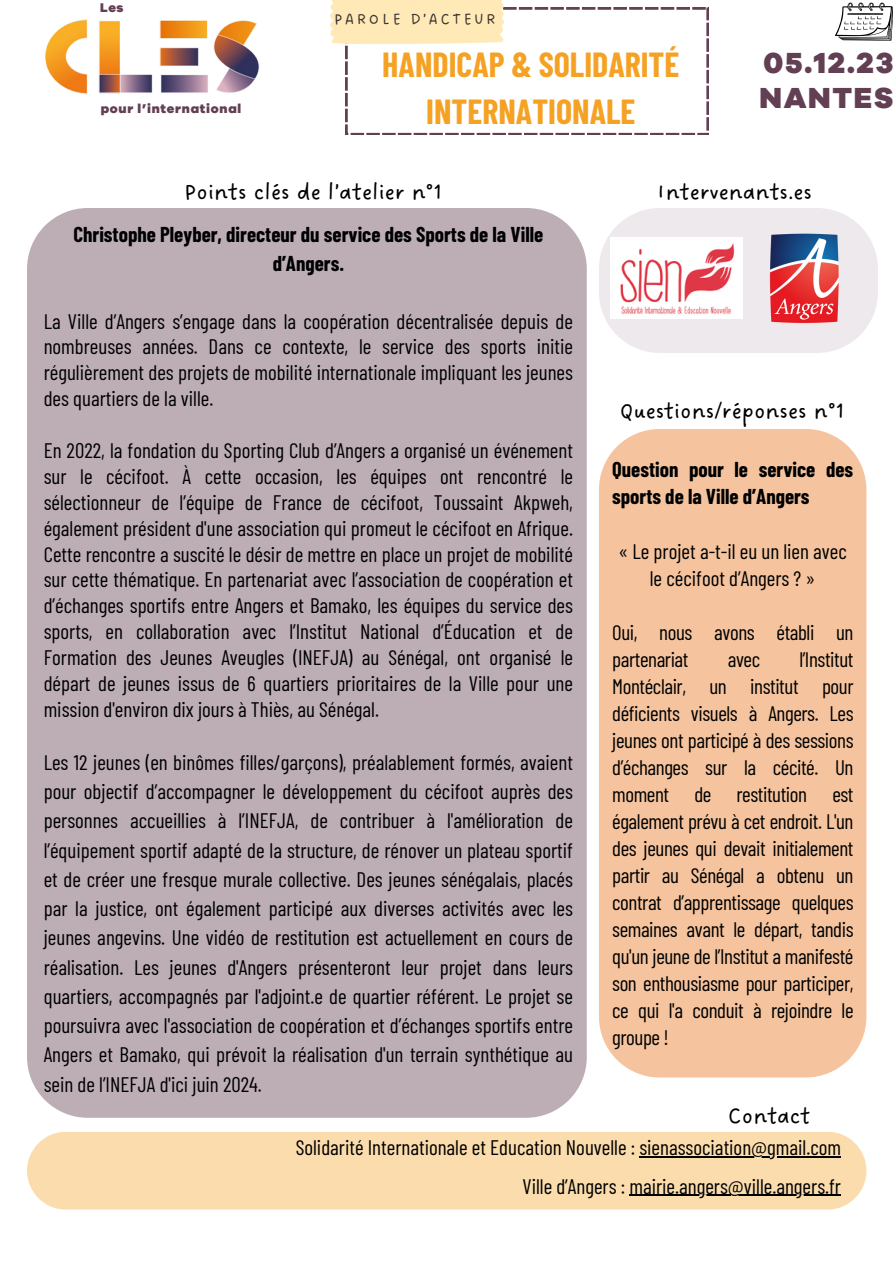
<style>
.page{position:relative;width:893px;height:1264px;background:#fff}
.page>*{position:absolute;margin:0;border:0;box-sizing:border-box;transform-origin:0 0}
.t1{font:700 34.05px/47.2px "Barlow Condensed";color:#f5a224;text-align:center}
.t2{font:800 30px "Galano Grotesque";letter-spacing:.055em;color:#623f53}
.t3{font:24px "DO Sans Regular";color:#000}
.t4{font:21px/27px "Barlow Condensed";color:#000;text-align:justify}
.t5{font:700 21px/29.2px "Barlow Condensed";color:#000;text-align:center}
.t6{font:21px/27px "Barlow Condensed";letter-spacing:-.02em;color:#000}
.t7{font:16.5px "DO Sans Regular";letter-spacing:.15em;color:#3b3531}
.t8{font:800 13.05px "Galano Grotesque";letter-spacing:.055em;color:#623f53}
</style>
<div class="page">
<div style="left:27px;top:208px;width:559px;height:909px;background:#bdaeb6"></div>
<div style="left:27px;top:1131px;width:839px;height:78px;background:#fbdcac;border-radius:39px"></div>
<hr style="left:639px;top:1156px;width:202px;height:1px;background:#000">
<hr style="left:629px;top:1194px;width:212px;height:1px;background:#000">
<div style="left:599px;top:429px;width:267px;height:648px;background:#f5c49e"></div>
<img style="left:45px;top:19px;width:215px;height:75px">
<svg style="left:345px;top:8px;width:363px;height:127px"></svg>
<svg style="left:330px;top:0;width:176px;height:52px"></svg>
<svg style="left:835px;top:3px;width:57px;height:38px"></svg>
<svg style="left:599px;top:208px;width:278px;height:145px;background:#efecee"></svg>
<img style="left:610px;top:238px;width:132px;height:81px">
<img style="left:767px;top:231px;width:73px;height:94px">
<p class="t8" style="left:100px;top:-1px;width:25px">Les</p>
<p class="t8" style="left:101px;top:100px;width:142px">pour l’international</p>
<h5 class="t7" style="left:334px;top:10px;width:163px">PAROLE D’ACTEUR</h5>
<h3 class="t1" style="left:382px;top:39px;width:298px">HANDICAP &amp; SOLIDARITÉ<br>INTERNATIONALE</h3>
<h4 class="t2" style="left:763px;top:43px;width:131px">05.12.23</h4>
<h2 class="t2" style="left:759px;top:78px;width:135px">NANTES</h2>
<p class="t3" style="left:184px;top:178px;width:259px">Points clés de l’atelier n°1</p>
<p class="t5" style="left:73px;top:219px;width:471px">Christophe Pleyber, directeur du service des Sports de la Ville d’Angers.</p>
<p class="t4" style="left:44px;top:307px;width:530px;line-height:25.8px">La Ville d’Angers s’engage dans la coopération décentralisée depuis de nombreuses années. Dans ce contexte, le service des sports initie régulièrement des projets de mobilité internationale impliquant les jeunes des quartiers de la ville.</p>
<h1 class="t4" style="left:44px;top:436px;width:530px;line-height:25.8px">En 2022, la fondation du Sporting Club d’Angers a organisé un événement sur le cécifoot. À cette occasion, les équipes ont rencontré le sélectionneur de l’équipe de France de cécifoot, Toussaint Akpweh, également président d'une association qui promeut le cécifoot en Afrique.<br>Cette rencontre a suscité le désir de mettre en place un projet de mobilité sur cette thématique. En partenariat avec l’association de coopération et d’échanges sportifs entre Angers et Bamako, les équipes du service des sports, en collaboration avec l’Institut National d’Éducation et de Formation des Jeunes Aveugles (INEFJA) au Sénégal, ont organisé le départ de jeunes issus de 6 quartiers prioritaires de la Ville pour une mission d'environ dix jours à Thiès, au Sénégal.</h1>
<p class="t4" style="left:44px;top:746px;width:530px;line-height:29.2px">Les 12 jeunes (en binômes filles/garçons), préalablement formés, avaient pour objectif d’accompagner le développement du cécifoot auprès des personnes accueillies à l’INEFJA, de contribuer à l'amélioration de l’équipement sportif adapté de la structure, de rénover un plateau sportif et de créer une fresque murale collective. Des jeunes sénégalais, placés par la justice, ont également participé aux diverses activités avec les jeunes angevins. Une vidéo de restitution est actuellement en cours de réalisation. Les jeunes d'Angers présenteront leur projet dans leurs quartiers, accompagnés par l'adjoint.e de quartier référent. Le projet se poursuivra avec l'association de coopération et d’échanges sportifs entre Angers et Bamako, qui prévoit la réalisation d'un terrain synthétique au sein de l’INEFJA d'ici juin 2024.</p>
<h5 class="t3" style="left:656px;top:178px;width:157px">Intervenants.es</h5>
<h2 class="t3" style="left:619px;top:397px;width:226px">Questions/réponses n°1</h2>
<h5 class="t5" style="left:612px;top:455px;width:242px;line-height:27px;text-align:left">Question pour le service des sports de la Ville d’Angers</h5>
<p class="t4" style="left:618px;top:536px;width:230px;text-align:center">« Le projet a-t-il eu un lien avec le cécifoot d’Angers ? »</p>
<p class="t6" style="left:612px;top:617px;width:243px">Oui, nous avons établi un partenariat</p>
<p class="t4" style="left:612px;top:644px;width:243px;text-indent:187px">l’Institut Montéclair, un institut pour déficients visuels à Angers. Les jeunes ont participé à des sessions d’échanges sur la cécité. Un moment de restitution est également prévu à cet endroit. L'un des jeunes qui devait initialement partir au Sénégal a obtenu un contrat d’apprentissage quelques semaines avant le départ, tandis qu'un jeune de l’Institut a manifesté son enthousiasme pour participer, ce qui l'a conduit à rejoindre le groupe !</p>
<p class="t4" style="left:727px;top:644px;width:34px">avec</p>
<h3 class="t3" style="left:727px;top:1101px;width:84px">Contact</h3>
<h3 class="t4" style="left:296px;top:1133px;width:547px">Solidarité Internationale et Education Nouvelle : sienassociation@gmail.com</h3>
<h5 class="t4" style="left:522px;top:1171px;width:320px">Ville d’Angers : mairie.angers@ville.angers.fr</h5>
</div>
